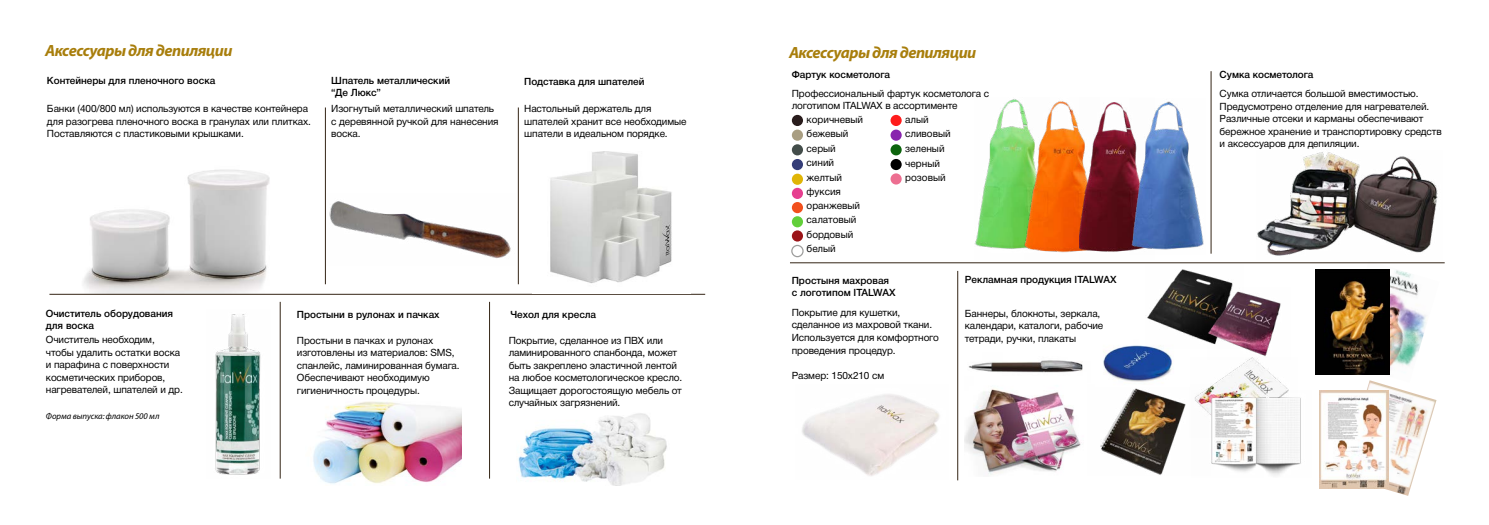
<style>
.page{position:relative;width:1489px;height:525px;background:#fff}
.page>*{position:absolute;margin:0;border:0;box-sizing:border-box;transform-origin:0 0}
.t1{font:italic 700 16.25px "Myriad Pro";letter-spacing:-.03em;color:#a87e0c}
.t2{font:10px/12.5px "Helvetica Neue Cyr";letter-spacing:-.01em;color:#000}
.t3{font:500 10px/12px "Helvetica Neue Cyr";color:#000}
.t4{font:italic 8.75px "Myriad Pro";letter-spacing:-.01em;color:#000}
</style>
<div class="page">
<img style="left:518px;top:413px;width:149px;height:72px">
<img style="left:313px;top:401px;width:148px;height:83px">
<img style="left:81px;top:169px;width:196px;height:125px">
<img style="left:329px;top:201px;width:182px;height:58px">
<img style="left:215px;top:314px;width:46px;height:161px">
<hr style="left:280px;top:302px;width:1px;height:176px;background:#342516">
<hr style="left:489px;top:302px;width:1px;height:176px;background:#342516">
<hr style="left:518px;top:107px;width:1px;height:177px;background:#342516">
<hr style="left:325px;top:107px;width:1px;height:177px;background:#342516">
<hr style="left:49px;top:294px;width:656px;height:1px;background:#342516">
<img style="left:550px;top:151px;width:122px;height:132px">
<img style="left:1338px;top:263px;width:101px;height:112px">
<img style="left:1341px;top:380px;width:95px;height:115px">
<img style="left:1257px;top:152px;width:181px;height:104px">
<hr style="left:790px;top:262px;width:654px;height:1px;background:#342516">
<hr style="left:1210px;top:71px;width:1px;height:182px;background:#342516">
<hr style="left:957px;top:271px;width:1px;height:209px;background:#342516">
<img style="left:802px;top:394px;width:138px;height:82px">
<img style="left:974px;top:99px;width:50px;height:150px">
<img style="left:1024px;top:101px;width:54px;height:152px">
<img style="left:1078px;top:102px;width:51px;height:150px">
<img style="left:1129px;top:101px;width:75px;height:150px">
<img style="left:1210px;top:359px;width:79px;height:31px">
<img style="left:1210px;top:390px;width:91px;height:86px">
<img style="left:1100px;top:387px;width:110px;height:88px">
<img style="left:1315px;top:269px;width:73px;height:105px">
<img style="left:1319px;top:390px;width:69px;height:98px">
<img style="left:968px;top:360px;width:115px;height:13px">
<img style="left:1103px;top:345px;width:69px;height:37px">
<div style="left:791px;top:115px;width:12px;height:11px;background:#291c1c;border-radius:50%"></div>
<svg style="left:791px;top:129px;width:12px;height:12px"></svg>
<div style="left:791px;top:144px;width:12px;height:11px;background:#434d4a;border-radius:50%"></div>
<div style="left:791px;top:159px;width:12px;height:11px;background:#353d78;border-radius:50%"></div>
<svg style="left:791px;top:173px;width:12px;height:12px"></svg>
<div style="left:791px;top:188px;width:12px;height:11px;background:#e63f8f;border-radius:50%"></div>
<div style="left:890px;top:115px;width:11px;height:11px;background:#ff1c1c;border-radius:50%"></div>
<div style="left:890px;top:129px;width:11px;height:12px;background:#8824ae;border-radius:50%"></div>
<div style="left:890px;top:144px;width:11px;height:11px;background:#0d640d;border-radius:50%"></div>
<img style="left:964px;top:389px;width:118px;height:86px">
<div style="left:791px;top:202px;width:12px;height:11px;background:#f2501d;border-radius:50%"></div>
<div style="left:791px;top:216px;width:12px;height:11px;background:#62cf3a;border-radius:50%"></div>
<div style="left:791px;top:230px;width:12px;height:11px;background:#9b1418;border-radius:50%"></div>
<div style="left:791px;top:245px;width:12px;height:12px;border:1px solid #9d9d9c;border-radius:50%"></div>
<div style="left:890px;top:159px;width:11px;height:11px;background:#000;border-radius:50%"></div>
<div style="left:890px;top:173px;width:11px;height:11px;background:#ed6f91;border-radius:50%"></div>
<img style="left:1145px;top:269px;width:88px;height:80px">
<img style="left:1207px;top:288px;width:74px;height:71px">
<h1 class="t1" style="left:45px;top:40px;width:189px">Аксессуары для депиляции</h1>
<h1 class="t1" style="left:789px;top:42px;width:189px">Аксессуары для депиляции</h1>
<p class="t3" style="left:47px;top:74px;width:170px">Контейнеры для пленочного воска</p>
<p class="t2" style="left:47px;top:102px;width:265px">Банки (400/800 мл) используются в качестве контейнера для разогрева пленочного воска в гранулах или плитках.<br>Поставляются с пластиковыми крышками.</p>
<p class="t3" style="left:791px;top:69px;width:100px">Фартук косметолога</p>
<p class="t3" style="left:1219px;top:69px;width:95px">Сумка косметолога</p>
<p class="t2" style="left:1219px;top:87px;width:223px">Сумка отличается большой вместимостью.<br>Предусмотрено отделение для нагревателей.<br>Различные отсеки и карманы обеспечивают бережное хранение и транспортировку средств и аксессуаров для депиляции.</p>
<p class="t3" style="left:331px;top:74px;width:120px">Шпатель металлический “Де Люкс”</p>
<p class="t3" style="left:524px;top:75px;width:122px">Подставка для шпателей</p>
<p class="t2" style="left:791px;top:87px;width:199px">Профессиональный фартук косметолога с логотипом ITALWAX в ассортименте</p>
<p class="t2" style="left:331px;top:102px;width:169px">Изогнутый металлический шпатель с деревянной ручкой для нанесения воска.</p>
<p class="t2" style="left:524px;top:103px;width:164px">Настольный держатель для шпателей хранит все необходимые шпатели в идеальном порядке.</p>
<p class="t2" style="left:806px;top:113px;width:58px">коричневый</p>
<p class="t2" style="left:905px;top:113px;width:25px">алый</p>
<p class="t2" style="left:806px;top:127px;width:43px">бежевый</p>
<p class="t2" style="left:905px;top:127px;width:47px">сливовый</p>
<p class="t2" style="left:806px;top:142px;width:31px">серый</p>
<p class="t2" style="left:905px;top:140px;width:41px;line-height:15.2px">зеленый черный</p>
<p class="t2" style="left:905px;top:171px;width:42px">розовый</p>
<p class="t2" style="left:806px;top:155px;width:55px;line-height:14.2px">синий желтый фуксия оранжевый салатовый бордовый белый</p>
<p class="t3" style="left:46px;top:307px;width:129px">Очиститель оборудования для воска</p>
<p class="t2" style="left:46px;top:333px;width:138px">Очиститель необходим, чтобы удалить остатки воска и парафина с поверхности косметических приборов, нагревателей, шпателей и др.</p>
<p class="t4" style="left:46px;top:410px;width:115px">Форма выпуска: флакон 500 мл</p>
<p class="t3" style="left:297px;top:308px;width:144px">Простыни в рулонах и пачках</p>
<p class="t2" style="left:297px;top:334px;width:164px">Простыни в пачках и рулонах изготовлены из материалов: SMS, спанлейс, ламинированная бумага.<br>Обеспечивают необходимую гигиеничность процедуры.</p>
<p class="t3" style="left:510px;top:308px;width:87px">Чехол для кресла</p>
<p class="t2" style="left:508px;top:334px;width:175px">Покрытие, сделанное из ПВХ или ламинированного спанбонда, может быть закреплено эластичной лентой на любое косметологическое кресло.<br>Защищает дорогостоящую мебель от случайных загрязнений.</p>
<p class="t3" style="left:791px;top:274px;width:105px">Простыня махровая с логотипом ITALWAX</p>
<p class="t3" style="left:964px;top:273px;width:153px">Рекламная продукция ITALWAX</p>
<p class="t2" style="left:791px;top:306px;width:149px">Покрытие для кушетки, сделанное из махровой ткани.<br>Используется для комфортного проведения процедур.</p>
<p class="t2" style="left:791px;top:368px;width:94px">Размер: 150х210 см</p>
<p class="t2" style="left:964px;top:307px;width:140px">Баннеры, блокноты, зеркала, календари, каталоги, рабочие тетради, ручки, плакаты</p>
</div>
